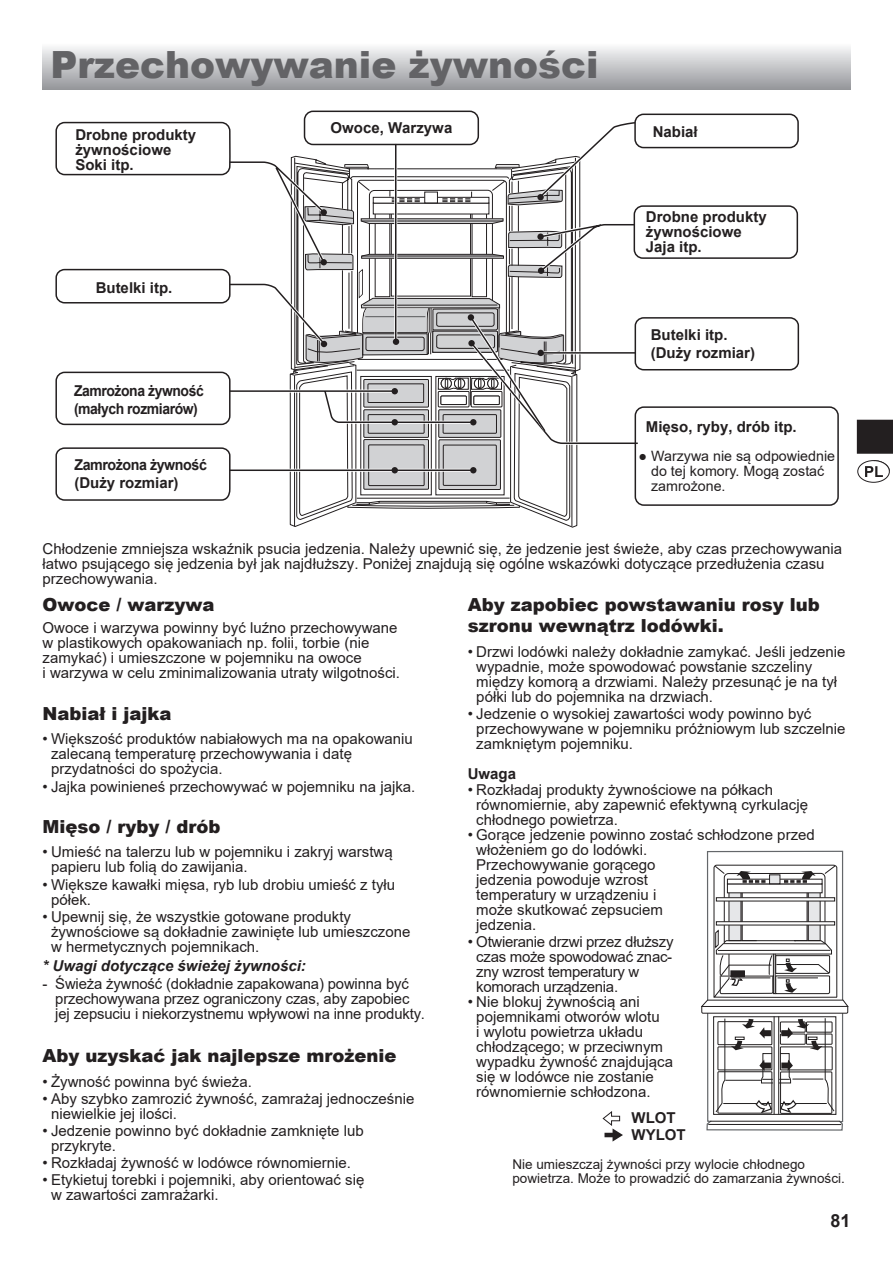
<style>
.page{position:relative;width:893px;height:1263px;background:#fff}
.page>*{position:absolute;margin:0;border:0;box-sizing:border-box;transform-origin:0 0}
.t1{font:900 37.5px "Arial";color:#636366}
.t2{font:900 18px/21px "Arial";color:#231f20}
.t3{font:700 18px "Arial";color:#231f20}
.t4{font:15px/15px "Arial";color:#231f20}
.t5{font:700 15px/15px "Arial";color:#231f20}
.t6{font:15px/15px "Arial";letter-spacing:-.02em;color:#231f20}
.t7{font:700 15px/18px "Arial";letter-spacing:-.03em;color:#231f20;scale:.93 1}
.t8{font:italic 700 15px "Arial";color:#231f20}
.t9{font:700 15px/18px "Arial";letter-spacing:-.03em;color:#231f20;scale:.95 1}
.t10{font:14.25px/15px "Arial";color:#231f20}
.t11{font:13.5px/14.2px "Arial";color:#231f20}
</style>
<div class="page">
<svg style="left:857px;top:420px;width:36px;height:34px"></svg>
<div style="left:857px;top:460px;width:33px;height:23px;border:1px solid #231f20;border-radius:50%"></div>
<svg style="left:865px;top:460px;width:25px;height:17px"></svg>
<svg style="left:602px;top:1111px;width:21px;height:30px"></svg>
<svg style="left:701px;top:851px;width:147px;height:279px"></svg>
<div style="left:42px;top:43px;width:808px;height:46px;background:linear-gradient(to bottom,#fbfcfc,#98999d)"></div>
<svg style="left:641px;top:325px;width:198px;height:181px"></svg>
<div style="left:634px;top:205px;width:164px;height:54px;background:#fff;border:2px solid #231f20;border-radius:9px"></div>
<div style="left:634px;top:114px;width:165px;height:34px;border:2px solid #231f20;border-radius:9px"></div>
<div style="left:304px;top:111px;width:175px;height:34px;border:2px solid #231f20;border-radius:9px"></div>
<svg style="left:55px;top:121px;width:586px;height:407px"></svg>
<div style="left:635px;top:318px;width:163px;height:55px;background:#fff;border-radius:9px"></div>
<div style="left:635px;top:317px;width:164px;height:53px;border:2px solid #231f20;border-radius:8px"></div>
<p class="t1" style="left:51px;top:38px;width:549px">Przechowywanie żywności</p>
<p class="t5" style="left:75px;top:127px;width:122px">Drobne produkty żywnościowe<br>Soki itp.</p>
<p class="t5" style="left:96px;top:280px;width:78px">Butelki itp.</p>
<p class="t7" style="left:74px;top:382px;width:141px">Zamrożona żywność (małych rozmiarów)</p>
<p class="t9" style="left:74px;top:456px;width:141px">Zamrożona żywność (Duży rozmiar)</p>
<p class="t5" style="left:331px;top:120px;width:123px">Owoce, Warzywa</p>
<p class="t5" style="left:653px;top:124px;width:47px">Nabiał</p>
<p class="t5" style="left:646px;top:210px;width:122px">Drobne produkty żywnościowe<br>Jaja itp.</p>
<p class="t5" style="left:651px;top:326px;width:106px;line-height:18px">Butelki itp. (Duży rozmiar)</p>
<p class="t5" style="left:646px;top:420px;width:152px">Mięso, ryby, drób itp.</p>
<p class="t10" style="left:651px;top:448px;width:185px;text-indent:-13px">● Warzywa nie są odpowiednie do tej komory. Mogą zostać zamrożone.</p>
<p class="t4" style="left:43px;top:541px;width:801px">Chłodzenie zmniejsza wskaźnik psucia jedzenia. Należy upewnić się, że jedzenie jest świeże, aby czas przechowywania łatwo psującego się jedzenia był jak najdłuższy. Poniżej znajdują się ogólne wskazówki dotyczące przedłużenia czasu przechowywania.</p>
<p class="t2" style="left:43px;top:593px;width:173px">Owoce / warzywa</p>
<p class="t4" style="left:43px;top:621px;width:359px">Owoce i warzywa powinny być luźno przechowywane w plastikowych opakowaniach np. folii, torbie (nie zamykać) i umieszczone w pojemniku na owoce<br>i warzywa w celu zminimalizowania utraty wilgotności.</p>
<p class="t2" style="left:43px;top:702px;width:130px">Nabiał i jajka</p>
<p class="t4" style="left:51px;top:731px;width:363px;text-indent:-9px">• Większość produktów nabiałowych ma na opakowaniu zalecaną temperaturę przechowywania i datę przydatności do spożycia.</p>
<p class="t4" style="left:43px;top:779px;width:374px">• Jajka powinieneś przechowywać w pojemniku na jajka.</p>
<p class="t2" style="left:43px;top:815px;width:179px">Mięso / ryby / drób</p>
<p class="t4" style="left:51px;top:844px;width:343px;text-indent:-9px">• Umieść na talerzu lub w pojemniku i zakryj warstwą papieru lub folią do zawijania.</p>
<p class="t4" style="left:51px;top:877px;width:346px;text-indent:-9px">• Większe kawałki mięsa, ryb lub drobiu umieść z tyłu półek.</p>
<p class="t4" style="left:51px;top:909px;width:361px;text-indent:-9px">• Upewnij się, że wszystkie gotowane produkty żywnościowe są dokładnie zawinięte lub umieszczone w hermetycznych pojemnikach.</p>
<p class="t8" style="left:43px;top:956px;width:265px">* Uwagi dotyczące świeżej żywności:</p>
<p class="t4" style="left:55px;top:976px;width:371px;text-indent:-13px">- Świeża żywność (dokładnie zapakowana) powinna być przechowywana przez ograniczony czas, aby zapobiec jej zepsuciu i niekorzystnemu wpływowi na inne produkty.</p>
<p class="t2" style="left:43px;top:1044px;width:356px">Aby uzyskać jak najlepsze mrożenie</p>
<p class="t4" style="left:43px;top:1074px;width:211px">• Żywność powinna być świeża.</p>
<p class="t4" style="left:51px;top:1091px;width:365px;text-indent:-9px">• Aby szybko zamrozić żywność, zamrażaj jednocześnie niewielkie jej ilości.</p>
<p class="t4" style="left:51px;top:1123px;width:314px;text-indent:-9px">• Jedzenie powinno być dokładnie zamknięte lub przykryte.</p>
<p class="t4" style="left:43px;top:1155px;width:310px">• Rozkładaj żywność w lodówce równomiernie.</p>
<p class="t4" style="left:51px;top:1172px;width:315px;text-indent:-9px">• Etykietuj torebki i pojemniki, aby orientować się w zawartości zamrażarki.</p>
<p class="t2" style="left:468px;top:593px;width:354px">Aby zapobiec powstawaniu rosy lub szronu wewnątrz lodówki.</p>
<p class="t4" style="left:476px;top:644px;width:371px;text-indent:-9px">• Drzwi lodówki należy dokładnie zamykać. Jeśli jedzenie wypadnie, może spowodować powstanie szczeliny między komorą a drzwiami. Należy przesunąć je na tył półki lub do pojemnika na drzwiach.</p>
<p class="t4" style="left:476px;top:706px;width:371px;text-indent:-9px">• Jedzenie o wysokiej zawartości wody powinno być przechowywane w pojemniku próżniowym lub szczelnie zamkniętym pojemniku.</p>
<p class="t5" style="left:468px;top:766px;width:50px">Uwaga</p>
<p class="t4" style="left:476px;top:782px;width:333px;text-indent:-9px">• Rozkładaj produkty żywnościowe na półkach równomiernie, aby zapewnić efektywną cyrkulację chłodnego powietrza.</p>
<p class="t4" style="left:476px;top:827px;width:340px;text-indent:-9px">• Gorące jedzenie powinno zostać schłodzone przed włożeniem go do lodówki.<br>Przechowywanie gorącego<br>jedzenia powoduje wzrost<br>temperatury w urządzeniu i<br>może skutkować zepsuciem<br>jedzenia.</p>
<p class="t6" style="left:476px;top:934px;width:199px;text-indent:-9px">• Otwieranie drzwi przez dłuższy czas może spowodować znac&shy;zny wzrost temperatury w komorach urządzenia.</p>
<p class="t4" style="left:476px;top:994px;width:198px;text-indent:-9px">• Nie blokuj żywnością ani pojemnikami otworów wlotu<br>i wylotu powietrza układu chłodzącego; w przeciwnym wypadku żywność znajdująca się w lodówce nie zostanie równomiernie schłodzona.</p>
<p class="t5" style="left:631px;top:1110px;width:56px;line-height:16.4px">WLOT<br>WYLOT</p>
<p class="t11" style="left:512px;top:1157px;width:334px">Nie umieszczaj żywności przy wylocie chłodnego powietrza. Może to prowadzić do zamarzania żywności.</p>
<p class="t3" style="left:830px;top:1208px;width:22px">81</p>
</div>
